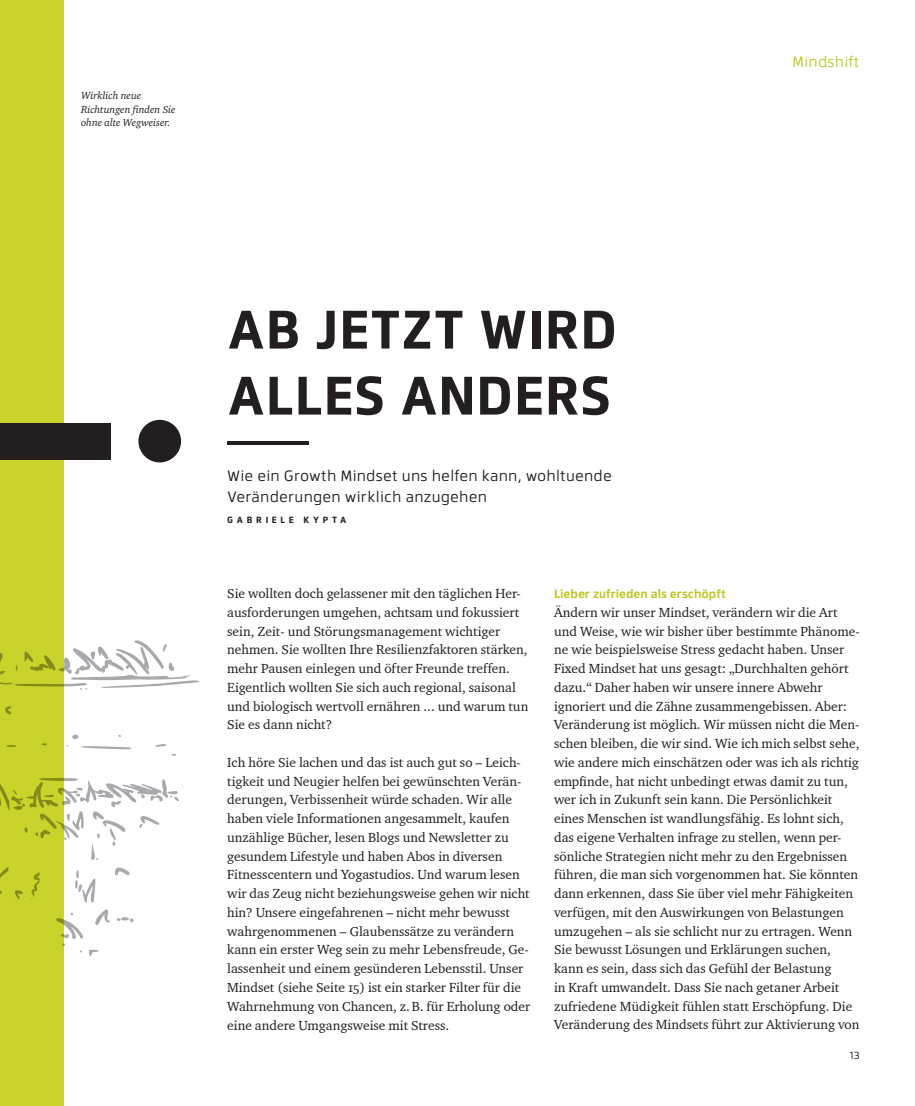
<style>
.page{position:relative;width:915px;height:1106px;background:#fff}
.page>*{position:absolute;margin:0;border:0;box-sizing:border-box;transform-origin:0 0}
.t1{font:700 54px/66px "Facto";letter-spacing:.02em;color:#231f20}
.t2{font:15px/21px "Facto";letter-spacing:.01em;color:#231f20}
.t3{font:15px "Facto";letter-spacing:.01em;color:#bfc82a}
.t4{font:13.5px/18.8px "Charter ITC Regu OS";color:#231f20}
.t5{font:700 12px "Facto";color:#bfc82a}
.t6{font:10.5px/13.5px "Charter ITC Regu Ital OS";color:#231f20}
.t7{font:10.5px "Facto";color:#231f20}
.t8{font:700 9px "Facto";letter-spacing:.41em;color:#231f20}
</style>
<div class="page">
<div style="left:0;top:0;width:64px;height:1106px;background:#cad22c"></div>
<hr style="left:227px;top:441px;width:82px;height:3px;background:#231f20">
<div style="left:0;top:423px;width:110px;height:36px;background:#231f20"></div>
<div style="left:138px;top:420px;width:43px;height:42px;background:#231f20;border-radius:50%"></div>
<svg style="left:56px;top:909px;width:54px;height:47px"></svg>
<svg style="left:116px;top:917px;width:18px;height:5px"></svg>
<svg style="left:0;top:640px;width:199px;height:262px"></svg>
<p class="t6" style="left:81px;top:89px;width:96px">Wirklich neue<br>Richtungen finden Sie ohne alte Wegweiser.</p>
<p class="t3" style="left:791px;top:50px;width:69px">Mindshift</p>
<h1 class="t1" style="left:227px;top:293px;width:391px">AB JETZT WIRD<br>ALLES ANDERS</h1>
<p class="t2" style="left:227px;top:464px;width:386px">Wie ein Growth Mindset uns helfen kann, wohltuende<br>Veränderungen wirklich anzugehen</p>
<p class="t8" style="left:227px;top:513px;width:120px">GABRIELE KYPTA</p>
<p class="t4" style="left:227px;top:584px;width:302px">Sie wollten doch gelassener mit den täglichen Her&shy;ausforderungen umgehen, achtsam und fokussiert sein, Zeit- und Störungsmanagement wichtiger nehmen. Sie wollten Ihre Resilienzfaktoren stärken, mehr Pausen einlegen und öfter Freunde treffen.<br>Eigentlich wollten Sie sich auch regional, saisonal und biologisch wertvoll ernähren ... und warum tun Sie es dann nicht?</p>
<p class="t4" style="left:227px;top:752px;width:304px">Ich höre Sie lachen und das ist auch gut so – Leich&shy;tigkeit und Neugier helfen bei gewünschten Verän&shy;derungen, Verbissenheit würde schaden. Wir alle haben viele Informationen angesammelt, kaufen unzählige Bücher, lesen Blogs und Newsletter zu gesundem Lifestyle und haben Abos in diversen Fitnesscentern und Yogastudios. Und warum lesen wir das Zeug nicht beziehungsweise gehen wir nicht hin? Unsere eingefahrenen – nicht mehr bewusst wahrgenommenen – Glaubenssätze zu verändern kann ein erster Weg sein zu mehr Lebensfreude, Ge&shy;lassenheit und einem gesünderen Lebensstil. Unser Mindset (siehe Seite 15) ist ein starker Filter für die Wahrnehmung von Chancen, z. B. für Erholung oder eine andere Umgangsweise mit Stress.</p>
<p class="t5" style="left:554px;top:585px;width:173px">Lieber zufrieden als erschöpft</p>
<p class="t4" style="left:554px;top:602px;width:307px">Ändern wir unser Mindset, verändern wir die Art und Weise, wie wir bisher über bestimmte Phänome&shy;ne wie beispielsweise Stress gedacht haben. Unser Fixed Mindset hat uns gesagt: „Durchhalten gehört dazu.“ Daher haben wir unsere innere Abwehr ignoriert und die Zähne zusammengebissen. Aber:<br>Veränderung ist möglich. Wir müssen nicht die Men&shy;schen bleiben, die wir sind. Wie ich mich selbst sehe, wie andere mich einschätzen oder was ich als richtig empfinde, hat nicht unbedingt etwas damit zu tun, wer ich in Zukunft sein kann. Die Persönlichkeit eines Menschen ist wandlungsfähig. Es lohnt sich, das eigene Verhalten infrage zu stellen, wenn per&shy;sönliche Strategien nicht mehr zu den Ergebnissen führen, die man sich vorgenommen hat. Sie könnten dann erkennen, dass Sie über viel mehr Fähigkeiten verfügen, mit den Auswirkungen von Belastungen umzugehen – als sie schlicht nur zu ertragen. Wenn Sie bewusst Lösungen und Erklärungen suchen, kann es sein, dass sich das Gefühl der Belastung<br>in Kraft umwandelt. Dass Sie nach getaner Arbeit zufriedene Müdigkeit fühlen statt Erschöpfung. Die Veränderung des Mindsets führt zur Aktivierung von</p>
<p class="t7" style="left:849px;top:1047px;width:11px">13</p>
</div>
